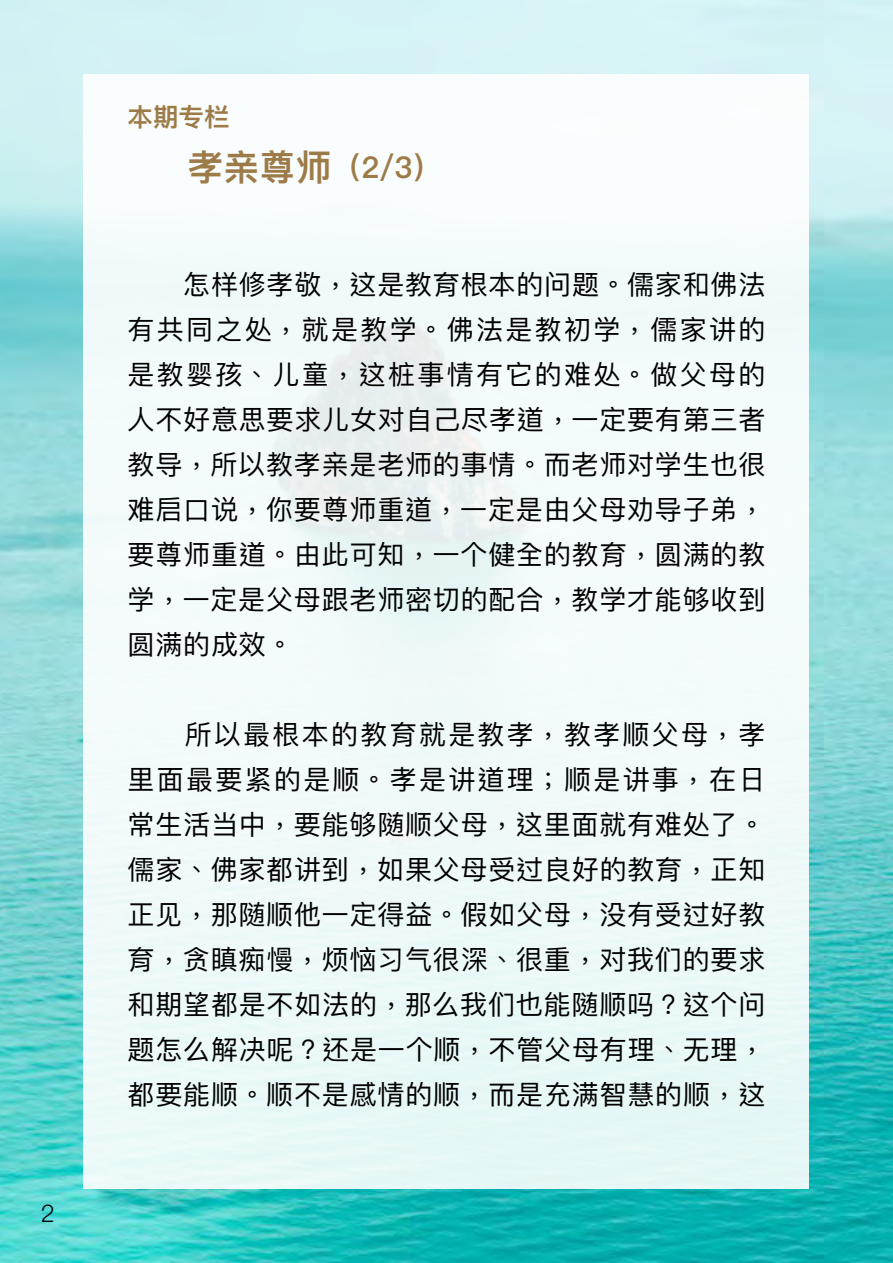
<style>
.page{position:relative;width:893px;height:1263px;background:#fff}
.page>*{position:absolute;margin:0;border:0;box-sizing:border-box;transform-origin:0 0}
.t1{font:600 30px "Ping Fang SC";color:#9d7b49}
.t2{font:27px/45px "Ping Fang TC";letter-spacing:.03em;color:#000;text-align:justify}
.t3{font:600 25.5px "Ping Fang SC";color:#9d7b49}
.t4{font:300 24px "Ping Fang SC";color:#000}
.s1{font-size:36px}
</style>
<div class="page">
<img style="left:0;top:0;width:893px;height:1263px">
<div style="left:84px;top:74px;width:725px;height:1114px;background:#f1fafa"></div>
<p class="t4" style="left:40px;top:1198px;width:16px">2</p>
<p class="t3" style="left:128px;top:101px;width:104px">本期专栏</p>
<p class="t1" style="left:187px;top:149px;width:256px"><span class="s1">孝亲尊师</span>（2/3）</p>
<p class="t2" style="left:128px;top:261px;width:639px">　　怎样修孝敬，这是教育根本的问题。儒家和佛法有共同之处，就是教学。佛法是教初学，儒家讲的是教婴孩、儿童，这桩事情有它的难处。做父母的人不好意思要求儿女对自己尽孝道，一定要有第三者教导，所以教孝亲是老师的事情。而老师对学生也很难启口说，你要尊师重道，一定是由父母劝导子弟，要尊师重道。由此可知，一个健全的教育，圆满的教学，一定是父母跟老师密切的配合，教学才能够收到圆满的成效。</p>
<p class="t2" style="left:128px;top:711px;width:639px">　　所以最根本的教育就是教孝，教孝顺父母，孝里面最要紧的是顺。孝是讲道理；顺是讲事，在日常生活当中，要能够随顺父母，这里面就有难处了。儒家、佛家都讲到，如果父母受过良好的教育，正知正见，那随顺他一定得益。假如父母，没有受过好教育，贪瞋痴慢，烦恼习气很深、很重，对我们的要求和期望都是不如法的，那么我们也能随顺吗？这个问题怎么解决呢？还是一个顺，不管父母有理、无理，都要能顺。顺不是感情的顺，而是充满智慧的顺，这</p>
</div>
